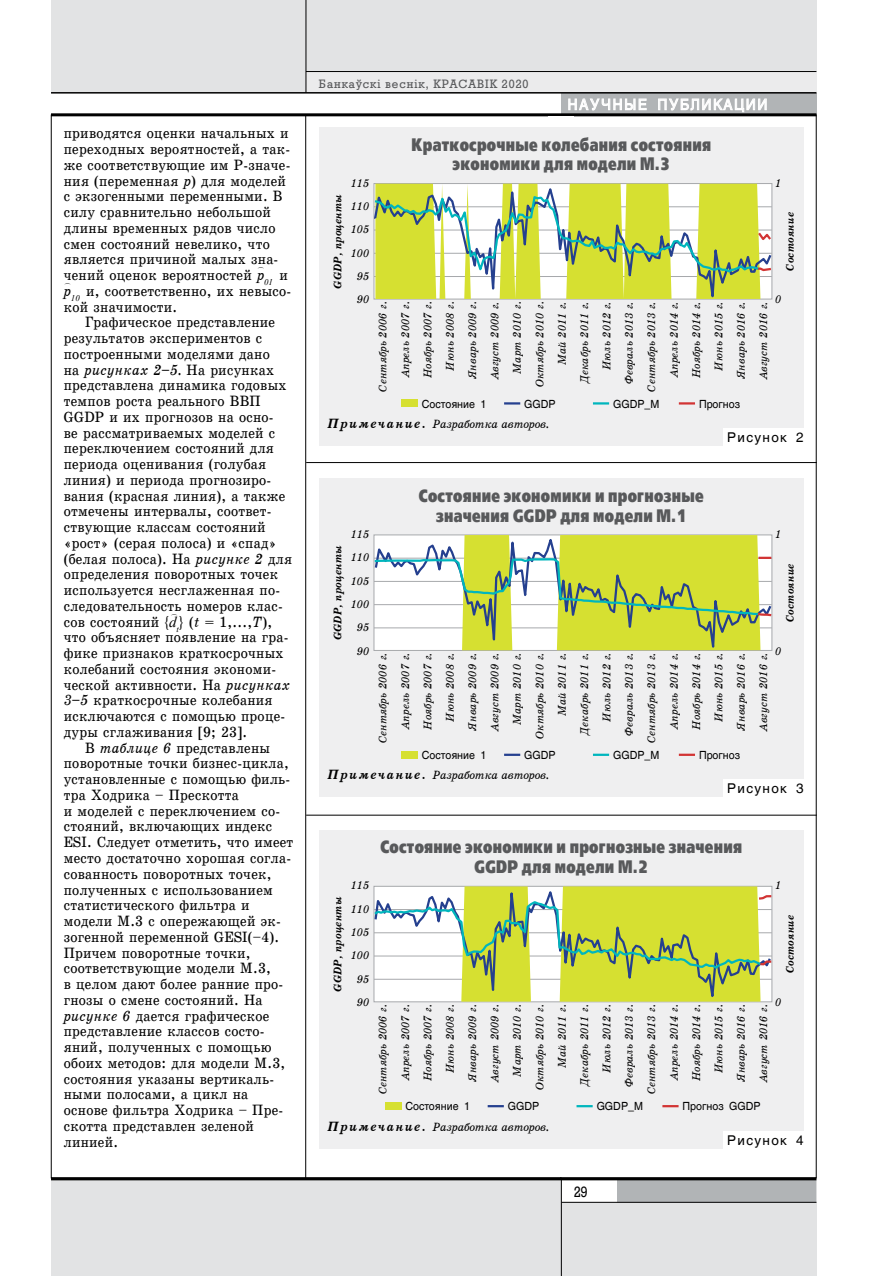
<style>
.page{position:relative;width:893px;height:1276px;background:#fff}
.page>*{position:absolute;margin:0;border:0;box-sizing:border-box;transform-origin:0 0}
.t1{font:18px/19.5px "Free Set Extra CTT";letter-spacing:.02em;color:#58595b;text-align:center;scale:.75 1}
.t2{font:15px/15.8px "School Book C";letter-spacing:.02em;color:#000;scale:.9 1}
.t3{font:15px "Rodeo";color:#000;scale:.9 1}
.t4{font:13.5px "AG Helvetica";letter-spacing:.1em;color:#000}
.t5{font:12px "School Book C Italic";letter-spacing:-.02em;color:#000;scale:.95 1}
.t6{font:12px "Rodeo";letter-spacing:.08em;color:#58595b}
.t7{font:11.25px/22.4px "School Book C Italic";color:#000;text-align:right;scale:.95 1}
.t8{font:11.25px "AG Helvetica";color:#000;scale:.95 1}
.t9{font:italic 11.25px "School Book C Bold";color:#000;scale:.95 1}
.t10{font:italic 8.7px "Times New Roman";color:#000}
.t11{font:6.6px "Times New Roman";color:#000}
.s1{font-family:"School Book C Italic"}
.s2{font-family:"Times New Roman";font-style:italic}
.s3{font-family:"School Book C Bold";font-style:italic;font-size:13.5px}
</style>
<div class="page">
<div style="left:561px;top:1202px;width:255px;height:74px;background:#e2e3e4"></div>
<svg style="left:616px;top:1180px;width:200px;height:22px;background:#adafb1"></svg>
<div style="left:51px;top:1180px;width:510px;height:96px;background:#e2e3e4"></div>
<hr style="left:562px;top:1202px;width:254px;height:1px;background:#000">
<hr style="left:561px;top:1178px;width:1px;height:98px;background:#000">
<div style="left:51px;top:0;width:255px;height:93px;background:#e2e3e4"></div>
<div style="left:306px;top:0;width:510px;height:72px;background:#e2e3e4"></div>
<div style="left:306px;top:72px;width:510px;height:21px;background:#ebebec"></div>
<hr style="left:306px;top:0;width:1px;height:93px;background:#000">
<hr style="left:306px;top:71px;width:510px;height:1px;background:#000">
<div style="left:561px;top:94px;width:255px;height:21px;background:#b1b4b6"></div>
<svg style="left:568px;top:98px;width:79px;height:13px"></svg>
<svg style="left:658px;top:98px;width:109px;height:14px"></svg>
<hr style="left:51px;top:113px;width:765px;height:3px;background:#000">
<hr style="left:51px;top:1177px;width:765px;height:3px;background:#000">
<hr style="left:305px;top:115px;width:1px;height:1063px;background:#000">
<hr style="left:51px;top:92px;width:765px;height:2px;background:#000">
<hr style="left:306px;top:815px;width:511px;height:1px;background:#000">
<hr style="left:306px;top:462px;width:511px;height:1px;background:#000">
<div style="left:319px;top:128px;width:485px;height:318px;background:#efeff0"></div>
<div style="left:723px;top:428px;width:81px;height:18px;background:#fff"></div>
<svg style="left:593px;top:402px;width:16px;height:2px"></svg>
<svg style="left:504px;top:402px;width:16px;height:2px"></svg>
<svg style="left:679px;top:402px;width:16px;height:2px"></svg>
<div style="left:402px;top:399px;width:16px;height:8px;background:#d6e031"></div>
<svg style="left:373px;top:184px;width:400px;height:115px"></svg>
<div style="left:319px;top:479px;width:485px;height:318px;background:#efeff0"></div>
<div style="left:723px;top:779px;width:81px;height:18px;background:#fff"></div>
<hr style="left:593px;top:753px;width:16px;height:3px;background:#00b6bd">
<hr style="left:504px;top:753px;width:16px;height:3px;background:#25408f">
<hr style="left:679px;top:753px;width:16px;height:3px;background:#d23434">
<div style="left:402px;top:751px;width:16px;height:7px;background:#d6e031"></div>
<div style="left:319px;top:830px;width:485px;height:318px;background:#efeff0"></div>
<div style="left:723px;top:1131px;width:81px;height:17px;background:#fff"></div>
<svg style="left:576px;top:1105px;width:17px;height:2px"></svg>
<svg style="left:488px;top:1105px;width:16px;height:2px"></svg>
<svg style="left:662px;top:1105px;width:17px;height:2px"></svg>
<div style="left:385px;top:1102px;width:17px;height:7px;background:#d6e031"></div>
<svg style="left:373px;top:535px;width:400px;height:115px"></svg>
<svg style="left:373px;top:885px;width:400px;height:118px"></svg>
<svg style="left:373px;top:886px;width:400px;height:115px"></svg>
<p class="t2" style="left:64px;top:125px;width:253px">приводятся оценки начальных и переходных вероятностей, а так&shy;же соответствующие им Р-значе&shy;ния (переменная <span class="s1">р</span>) для моделей с экзогенными переменными. В силу сравнительно небольшой длины временных рядов число смен состояний невелико, что является причиной малых зна&shy;чений оценок вероятностей</p>
<p class="t11" style="left:258px;top:266px;width:8px">⁀</p>
<p class="t10" style="left:257px;top:276px;width:32px"><sup>р</sup>01 <sup>и</sup></p>
<p class="t11" style="left:64px;top:282px;width:8px">⁀</p>
<p class="t2" style="left:64px;top:283px;width:254px"><span class="s1">р</span><sub>10</sub> и, соответственно, их невысо&shy;кой значимости.</p>
<p class="t2" style="left:64px;top:314px;width:255px;text-indent:21px">Графическое представление результатов экспериментов с построенными моделями дано<br>на <span class="s1">рисунках 2–5.</span> На рисунках представлена динамика годовых темпов роста реального ВВП<br>GGDP и их прогнозов на осно-<br>ве рассматриваемых моделей с переключением состояний для периода оценивания (голубая линия) и периода прогнозиро&shy;вания (красная линия), а также отмечены интервалы, соответ&shy;ствующие классам состояний «рост» (серая полоса) и «спад» (белая полоса). На <span class="s1">рисунке 2</span> для определения поворотных точек используется несглаженная по&shy;следовательность номеров клас&shy;сов состояний {<span class="s2">d</span><sub>t</sub>} (<span class="s1">t</span> = 1,...,<span class="s1">T</span>),</p>
<p class="t11" style="left:171px;top:613px;width:8px">⁀</p>
<p class="t2" style="left:64px;top:629px;width:253px">что объясняет появление на гра&shy;фике признаков краткосрочных колебаний состояния экономи&shy;ческой активности. На <span class="s1">рисунках<br>3–5</span> краткосрочные колебания исключаются с помощью проце&shy;дуры сглаживания [9; 23].</p>
<p class="t2" style="left:64px;top:740px;width:257px;text-indent:21px">В <span class="s1">таблице 6</span> представлены поворотные точки бизнес-цикла, установленные с помощью филь&shy;тра Ходрика – Прескотта<br>и моделей с переключением со&shy;стояний, включающих индекс<br>ESI. Следует отметить, что имеет место достаточно хорошая согла&shy;сованность поворотных точек, полученных с использованием статистического фильтра и модели М.3 с опережающей эк&shy;зогенной переменной GESI(–4).<br>Причем поворотные точки, соответствующие модели М.3,<br>в целом дают более ранние про&shy;гнозы о смене состояний. На <span class="s1">рисунке 6</span> дается графическое представление классов состо&shy;яний, полученных с помощью обоих методов: для модели М.3, состояния указаны вертикаль&shy;ными полосами, а цикл на основе фильтра Ходрика – Пре&shy;скотта представлен зеленой линией.</p>
<p class="t6" style="left:319px;top:77px;width:211px">Банкаўскі веснік, КРАСАВIК 2020</p>
<p class="t1" style="left:411px;top:135px;width:401px">Краткосрочные колебания состояния экономики для модели М.3</p>
<p class="t7" style="left:351px;top:171px;width:21px;line-height:23.2px;text-align:center">115<br>110<br>105<br>100<br>95<br>90</p>
<p class="t7" style="left:775px;top:172px;width:8px">1</p>
<p class="t9" style="left:332px;top:289px;width:101px;rotate:-90deg">GGDP, проценты</p>
<p class="t9" style="left:784px;top:270px;width:63px;rotate:-90deg">Состояние</p>
<p class="t7" style="left:775px;top:288px;width:8px">0</p>
<p class="t7" style="left:372px;top:391px;width:96px;rotate:-90deg">Сентябрь 2006 г.<br>Апрель 2007 г.<br>Ноябрь 2007 г.<br>Июнь 2008 г.<br>Январь 2009 г.</p>
<p class="t7" style="left:506px;top:391px;width:96px;rotate:-90deg">Март 2010 г.<br>Октябрь 2010 г.<br>Май 2011 г.<br>Декабрь 2011 г.<br>Июль 2012 г.<br>Февраль 2013 г.<br>Сентябрь 2013 г.<br>Апрель 2014 г.<br>Ноябрь 2014 г.<br>Июнь 2015 г.</p>
<p class="t7" style="left:484px;top:379px;width:83px;rotate:-90deg">Август 2009 г.</p>
<p class="t7" style="left:730px;top:379px;width:83px;text-align:left;rotate:-90deg">Январь 2016 г.<br>Август 2016 г.</p>
<p class="t8" style="left:422px;top:397px;width:69px">Состояние 1</p>
<p class="t8" style="left:524px;top:397px;width:35px">GGDP</p>
<p class="t8" style="left:613px;top:397px;width:50px">GGDP_M</p>
<p class="t8" style="left:699px;top:397px;width:45px">Прогноз</p>
<p class="t5" style="left:327px;top:417px;width:234px"><span class="s3">Примечание.</span> Разработка авторов.</p>
<p class="t1" style="left:419px;top:486px;width:381px">Состояние экономики и прогнозные значения GGDP для модели М.1</p>
<p class="t4" style="left:727px;top:430px;width:78px">Рисунок 2</p>
<p class="t7" style="left:351px;top:522px;width:21px;line-height:23.2px;text-align:center">115<br>110<br>105<br>100<br>95<br>90</p>
<p class="t9" style="left:332px;top:640px;width:101px;rotate:-90deg">GGDP, проценты</p>
<p class="t7" style="left:775px;top:523px;width:8px">1</p>
<p class="t9" style="left:784px;top:622px;width:63px;rotate:-90deg">Состояние</p>
<p class="t7" style="left:775px;top:639px;width:8px">0</p>
<p class="t7" style="left:372px;top:743px;width:96px;rotate:-90deg">Сентябрь 2006 г.<br>Апрель 2007 г.<br>Ноябрь 2007 г.<br>Июнь 2008 г.<br>Январь 2009 г.</p>
<p class="t7" style="left:506px;top:743px;width:96px;rotate:-90deg">Март 2010 г.<br>Октябрь 2010 г.<br>Май 2011 г.<br>Декабрь 2011 г.<br>Июль 2012 г.<br>Февраль 2013 г.<br>Сентябрь 2013 г.<br>Апрель 2014 г.<br>Ноябрь 2014 г.<br>Июнь 2015 г.</p>
<p class="t7" style="left:484px;top:730px;width:83px;rotate:-90deg">Август 2009 г.</p>
<p class="t7" style="left:730px;top:731px;width:83px;text-align:left;rotate:-90deg">Январь 2016 г.<br>Август 2016 г.</p>
<p class="t8" style="left:422px;top:749px;width:69px">Состояние 1</p>
<p class="t8" style="left:524px;top:749px;width:35px">GGDP</p>
<p class="t8" style="left:613px;top:749px;width:50px">GGDP_M</p>
<p class="t8" style="left:699px;top:749px;width:45px">Прогноз</p>
<p class="t5" style="left:327px;top:768px;width:234px"><span class="s3">Примечание.</span> Разработка авторов.</p>
<p class="t4" style="left:727px;top:781px;width:78px">Рисунок 3</p>
<p class="t7" style="left:351px;top:874px;width:21px;line-height:23.2px;text-align:center">115<br>110<br>105<br>100<br>95<br>90</p>
<p class="t9" style="left:332px;top:991px;width:101px;rotate:-90deg">GGDP, проценты</p>
<p class="t1" style="left:380px;top:837px;width:484px">Состояние экономики и прогнозные значения<br>GGDP для модели М.2</p>
<p class="t7" style="left:775px;top:874px;width:8px">1</p>
<p class="t9" style="left:784px;top:973px;width:63px;rotate:-90deg">Состояние</p>
<p class="t7" style="left:775px;top:991px;width:8px">0</p>
<p class="t7" style="left:372px;top:1094px;width:96px;rotate:-90deg">Сентябрь 2006 г.<br>Апрель 2007 г.<br>Ноябрь 2007 г.<br>Июнь 2008 г.<br>Январь 2009 г.</p>
<p class="t7" style="left:506px;top:1094px;width:96px;rotate:-90deg">Март 2010 г.<br>Октябрь 2010 г.<br>Май 2011 г.<br>Декабрь 2011 г.<br>Июль 2012 г.<br>Февраль 2013 г.<br>Сентябрь 2013 г.<br>Апрель 2014 г.<br>Ноябрь 2014 г.<br>Июнь 2015 г.</p>
<p class="t7" style="left:484px;top:1082px;width:83px;rotate:-90deg">Август 2009 г.</p>
<p class="t7" style="left:730px;top:1082px;width:83px;text-align:left;rotate:-90deg">Январь 2016 г.<br>Август 2016 г.</p>
<p class="t8" style="left:405px;top:1100px;width:69px">Состояние 1</p>
<p class="t8" style="left:508px;top:1100px;width:35px">GGDP</p>
<p class="t8" style="left:597px;top:1100px;width:50px">GGDP_M</p>
<p class="t8" style="left:683px;top:1100px;width:84px">Прогноз GGDP</p>
<p class="t5" style="left:327px;top:1120px;width:234px"><span class="s3">Примечание.</span> Разработка авторов.</p>
<p class="t3" style="left:574px;top:1183px;width:16px">29</p>
<p class="t4" style="left:727px;top:1132px;width:78px">Рисунок 4</p>
</div>
